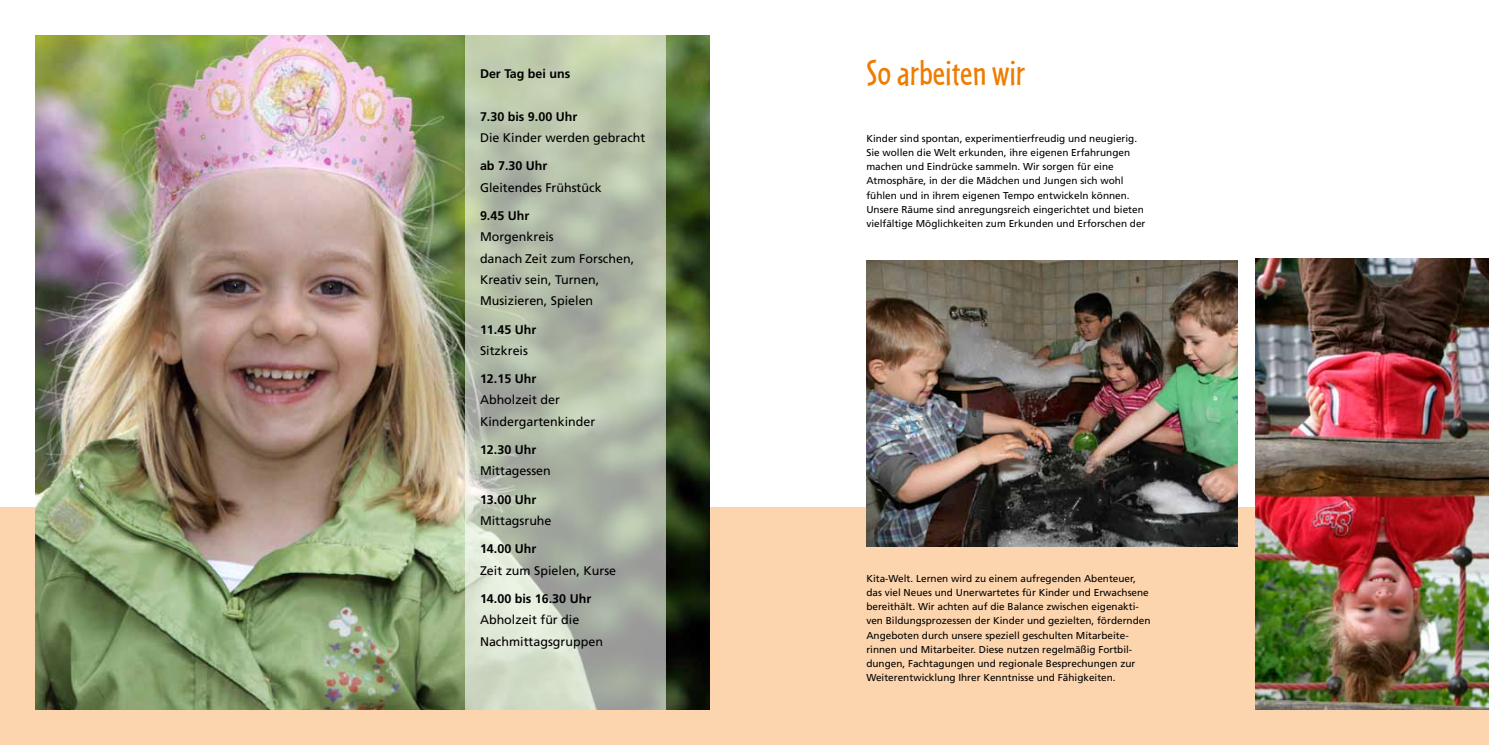
<style>
.page{position:relative;width:1489px;height:745px;background:#fff}
.page>*{position:absolute;margin:0;border:0;box-sizing:border-box;transform-origin:0 0}
.t1{font:37.5px "Cafeteria";color:#ef7c00}
.t2{font:12.5px/21.2px "Frutiger";color:#000}
.t3{font:700 12.5px "Frutiger";color:#000}
.t4{font:10px/14.1px "Frutiger";color:#000}
</style>
<div class="page">
<div style="left:0;top:507px;width:1488px;height:237px;background:#fcd4ad"></div>
<img style="left:35px;top:35px;width:674px;height:674px">
<img style="left:1255px;top:259px;width:233px;height:450px">
<img style="left:866px;top:260px;width:371px;height:286px">
<svg style="left:466px;top:35px;width:200px;height:674px;background:#b6bfad"></svg>
<p class="t3" style="left:480px;top:66px;width:92px">Der Tag bei uns</p>
<p class="t3" style="left:480px;top:109px;width:99px">7.30 bis 9.00 Uhr</p>
<p class="t2" style="left:480px;top:127px;width:167px">Die Kinder werden gebracht</p>
<p class="t3" style="left:480px;top:158px;width:69px">ab 7.30 Uhr</p>
<p class="t2" style="left:480px;top:176px;width:123px">Gleitendes Frühstück</p>
<p class="t3" style="left:480px;top:208px;width:51px">9.45 Uhr</p>
<p class="t2" style="left:480px;top:226px;width:156px">Morgenkreis<br>danach Zeit zum Forschen,<br>Kreativ sein, Turnen,<br>Musizieren, Spielen</p>
<p class="t3" style="left:480px;top:321px;width:58px">11.45 Uhr</p>
<p class="t2" style="left:480px;top:339px;width:49px">Sitzkreis</p>
<p class="t3" style="left:480px;top:371px;width:58px">12.15 Uhr</p>
<p class="t2" style="left:480px;top:389px;width:117px">Abholzeit der<br>Kindergartenkinder</p>
<p class="t3" style="left:480px;top:442px;width:58px">12.30 Uhr</p>
<p class="t2" style="left:480px;top:460px;width:72px">Mittagessen</p>
<p class="t3" style="left:480px;top:492px;width:58px">13.00 Uhr</p>
<p class="t2" style="left:480px;top:509px;width:73px">Mittagsruhe</p>
<p class="t3" style="left:480px;top:541px;width:58px">14.00 Uhr</p>
<p class="t2" style="left:480px;top:559px;width:138px">Zeit zum Spielen, Kurse</p>
<p class="t3" style="left:480px;top:591px;width:113px">14.00 bis 16.30 Uhr</p>
<p class="t2" style="left:480px;top:609px;width:124px">Abholzeit für die<br>Nachmittagsgruppen</p>
<h1 class="t1" style="left:866px;top:52px;width:160px">So arbeiten wir</h1>
<p class="t4" style="left:866px;top:131px;width:280px">Kinder sind spontan, experimentierfreudig und neugierig.<br>Sie wollen die Welt erkunden, ihre eigenen Erfahrungen machen und Eindrücke sammeln. Wir sorgen für eine Atmosphäre, in der die Mädchen und Jungen sich wohl fühlen und in ihrem eigenen Tempo entwickeln können.<br>Unsere Räume sind anregungsreich eingerichtet und bieten vielfältige Möglichkeiten zum Erkunden und Erforschen der</p>
<p class="t4" style="left:866px;top:570px;width:285px">Kita-Welt. Lernen wird zu einem aufregenden Abenteuer, das viel Neues und Unerwartetes für Kinder und Erwachsene bereithält. Wir achten auf die Balance zwischen eigenakti&shy;ven Bildungsprozessen der Kinder und gezielten, fördernden Angeboten durch unsere speziell geschulten Mitarbeite&shy;rinnen und Mitarbeiter. Diese nutzen regelmäßig Fortbil&shy;dungen, Fachtagungen und regionale Besprechungen zur Weiterentwicklung Ihrer Kenntnisse und Fähigkeiten.</p>
</div>
